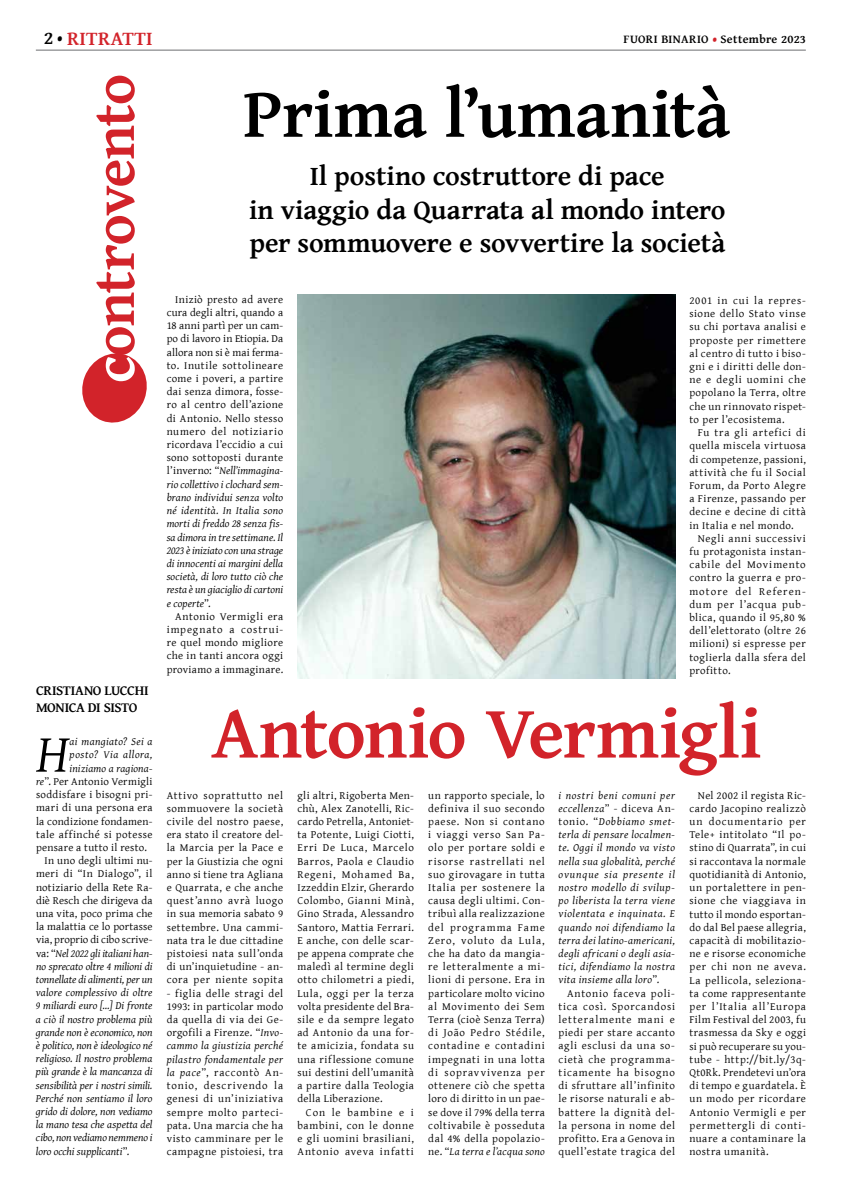
<style>
.page{position:relative;width:842px;height:1191px;background:#fff}
.page>*{position:absolute;margin:0;border:0;box-sizing:border-box;transform-origin:0 0}
.t1{font:700 75px "Gentium Basic";letter-spacing:-.02em;color:#d2232a}
.t2{font:700 70px "Gentium Basic";letter-spacing:-.005em;color:#000}
.t3{font:700 60px "Gentium Basic";letter-spacing:-.025em;color:#d2232a}
.t4{font:italic 53.9px "Gentium Basic";color:#000}
.t5{font:700 28px/33.6px "Gentium Basic";letter-spacing:-.005em;color:#000;text-align:center}
.t6{font:700 20px "Gentium Basic";letter-spacing:.015em;color:#d2232a}
.t7{font:700 14px/16.8px "Gentium Basic";letter-spacing:-.03em;color:#000}
.t8{font:700 12px "Gentium Basic";letter-spacing:.025em;color:#000}
.t9{font:11px/13.2px "Gentium Basic";letter-spacing:.04em;color:#000;text-align:justify}
.t10{font:italic 11px/13.2px "Gentium Basic";color:#000;text-align:justify}
.t11{font:11px "Gentium Basic";letter-spacing:.015em;color:#000}
.t12{font:11px "Gentium Basic";color:#000}
.t13{font:italic 11px "Gentium Basic";letter-spacing:.02em;color:#000}
.t14{font:11px "Gentium Basic";letter-spacing:.01em;color:#000}
.t15{font:11px "Gentium Basic";letter-spacing:.02em;color:#000}
.t16{font:italic 11px "Gentium Basic";letter-spacing:.05em;color:#000}
.t17{font:italic 11px "Gentium Basic";letter-spacing:.035em;color:#000}
.s1{font-size:19px;color:#000}
.s2{font-weight:400;color:#000}
.s3{font-size:17px;color:#d2232a}
.s4{color:#fff}
.s5{font-style:italic}
.s6{font-style:normal}
</style>
<div class="page">
<hr style="left:36px;top:50px;width:770px;height:1px;background:#6d6e71">
<svg style="left:82px;top:353px;width:65px;height:70px"></svg>
<img style="left:297px;top:294px;width:378px;height:384px">
<h3 class="t6" style="left:44px;top:23px;width:110px"><span class="s1">2</span> <span class="s2">•</span> RITRATTI</h3>
<p class="t8" style="left:623px;top:30px;width:184px">fuori binario <span class="s3">•</span> Settembre 2023</p>
<h3 class="t3" style="left:69px;top:383px;width:311px;rotate:-90deg"><span class="s4">c</span>ontrovento</h3>
<h2 class="t2" style="left:243px;top:61px;width:488px">Prima l’umanità</h2>
<h3 class="t5" style="left:249px;top:158px;width:478px">Il postino costruttore di pace<br>in viaggio da Quarrata al mondo intero per sommuovere e sovvertire la società</h3>
<p class="t9" style="left:167px;top:292px;width:118px;text-indent:9px">Iniziò presto ad avere cura degli altri, quando a 18 anni partì per un cam&shy;po di lavoro in Etiopia. Da allora non si è mai ferma&shy;to. Inutile sottolineare come i poveri, a partire dai senza dimora, fosse&shy;ro al centro dell’azione di Antonio. Nello stesso numero del notiziario ricordava l’eccidio a cui sono sottoposti durante l’inverno: “<span class="s5">Nell’immagina&shy;rio collettivo i clochard sem&shy;brano individui senza volto né identità. In Italia sono morti di freddo 28 senza fis&shy;sa dimora in tre settimane. Il 2023 è iniziato con una strage di innocenti ai margini della società, di loro tutto ciò che resta è un giaciglio di cartoni e coperte</span>”.</p>
<p class="t9" style="left:167px;top:609px;width:118px;text-indent:9px">Antonio Vermigli era impegnato a costrui&shy;re quel mondo migliore che in tanti ancora oggi proviamo a immaginare.</p>
<p class="t9" style="left:689px;top:293px;width:118px">2001 in cui la repres&shy;sione dello Stato vinse su chi portava analisi e proposte per rimettere al centro di tutto i biso&shy;gni e i diritti delle don&shy;ne e degli uomini che popolano la Terra, oltre che un rinnovato rispet&shy;to per l’ecosistema.</p>
<p class="t9" style="left:689px;top:425px;width:118px;text-indent:9px">Fu tra gli artefici di quella miscela virtuosa di competenze, passioni, attività che fu il Social Forum, da Porto Alegre a Firenze, passando per decine e decine di città in Italia e nel mondo.</p>
<p class="t9" style="left:689px;top:531px;width:118px;text-indent:9px">Negli anni successivi fu protagonista instan&shy;cabile del Movimento contro la guerra e pro&shy;motore del Referen&shy;dum per l’acqua pub&shy;blica, quando il 95,80 % dell’elettorato (oltre 26 milioni) si espresse per toglierla dalla sfera del profitto.</p>
<p class="t7" style="left:36px;top:682px;width:114px">CRISTIANO LUCCHI<br>MONICA DI SISTO</p>
<h3 class="t4" style="left:36px;top:714px;width:34px">H</h3>
<p class="t17" style="left:70px;top:733px;width:84px">ai mangiato? Sei a</p>
<p class="t16" style="left:70px;top:747px;width:84px">posto? Via allora,</p>
<p class="t10" style="left:70px;top:761px;width:84px">iniziamo a ragiona-</p>
<p class="t11" style="left:36px;top:773px;width:118px"><span class="s5">re</span>”. Per Antonio Vermigli</p>
<p class="t9" style="left:36px;top:787px;width:118px">soddisfare i bisogni pri-</p>
<p class="t9" style="left:36px;top:801px;width:118px">mari di una persona era</p>
<p class="t11" style="left:36px;top:813px;width:118px">la condizione fondamen-</p>
<p class="t9" style="left:36px;top:827px;width:118px">tale affinché si potesse</p>
<p class="t15" style="left:36px;top:839px;width:112px">pensare a tutto il resto.</p>
<p class="t9" style="left:45px;top:853px;width:109px">In uno degli ultimi nu-</p>
<p class="t9" style="left:36px;top:867px;width:118px">meri di “In Dialogo”, il</p>
<p class="t9" style="left:36px;top:880px;width:118px">notiziario della Rete Ra-</p>
<p class="t12" style="left:36px;top:892px;width:118px">diè Resch che dirigeva da</p>
<p class="t11" style="left:36px;top:905px;width:118px">una vita, poco prima che</p>
<p class="t14" style="left:36px;top:918px;width:118px">la malattia ce lo portasse</p>
<p class="t12" style="left:36px;top:931px;width:118px">via, proprio di cibo scrive-</p>
<p class="t10" style="left:36px;top:946px;width:118px"><span class="s6">va: “</span>Nel 2022 gli italiani han-</p>
<p class="t10" style="left:36px;top:959px;width:118px">no sprecato oltre 4 milioni di</p>
<p class="t10" style="left:36px;top:972px;width:118px">tonnellate di alimenti, per un</p>
<p class="t13" style="left:36px;top:984px;width:118px">valore complessivo di oltre</p>
<p class="t10" style="left:36px;top:999px;width:118px">9 miliardi euro [...] Di fronte</p>
<p class="t10" style="left:36px;top:1012px;width:118px">a ciò il nostro problema più</p>
<p class="t10" style="left:36px;top:1025px;width:118px">grande non è economico, non</p>
<p class="t10" style="left:36px;top:1038px;width:118px">è politico, non è ideologico né</p>
<p class="t10" style="left:36px;top:1051px;width:118px">religioso. Il nostro problema</p>
<p class="t10" style="left:36px;top:1065px;width:118px">più grande è la mancanza di</p>
<p class="t10" style="left:36px;top:1078px;width:118px">sensibilità per i nostri simili.</p>
<p class="t10" style="left:36px;top:1091px;width:118px">Perché non sentiamo il loro</p>
<p class="t10" style="left:36px;top:1104px;width:118px">grido di dolore, non vediamo</p>
<p class="t10" style="left:36px;top:1117px;width:118px">la mano tesa che aspetta del</p>
<p class="t10" style="left:36px;top:1131px;width:118px">cibo, non vediamo nemmeno i</p>
<p class="t10" style="left:36px;top:1144px;width:95px">loro occhi supplicanti<span class="s6">”.</span></p>
<h1 class="t1" style="left:211px;top:676px;width:552px">Antonio Vermigli</h1>
<p class="t9" style="left:167px;top:788px;width:118px">Attivo soprattutto nel sommuovere la società civile del nostro paese, era stato il creatore del&shy;la Marcia per la Pace e per la Giustizia che ogni anno si tiene tra Agliana e Quarrata, e che anche quest’anno avrà luogo in sua memoria sabato 9 settembre. Una cammi&shy;nata tra le due cittadine pistoiesi nata sull’onda di un’inquietudine - an&shy;cora per niente sopita</p>
<p class="t9" style="left:167px;top:986px;width:118px">- figlia delle stragi del 1993: in particolar modo da quella di via dei Ge&shy;orgofili a Firenze. “<span class="s5">Invo&shy;cammo la giustizia perché pilastro fondamentale per la pace</span>”, raccontò An&shy;tonio, descrivendo la genesi di un’iniziativa sempre molto parteci&shy;pata. Una marcia che ha visto camminare per le campagne pistoiesi, tra</p>
<p class="t9" style="left:297px;top:788px;width:118px">gli altri, Rigoberta Men&shy;chù, Alex Zanotelli, Ric&shy;cardo Petrella, Antoniet&shy;ta Potente, Luigi Ciotti, Erri De Luca, Marcelo Barros, Paola e Claudio Regeni, Mohamed Ba, Izzeddin Elzir, Gherardo Colombo, Gianni Minà, Gino Strada, Alessandro Santoro, Mattia Ferrari.<br>E anche, con delle scar&shy;pe appena comprate che maledì al termine degli otto chilometri a piedi, Lula, oggi per la terza volta presidente del Bra&shy;sile e da sempre legato ad Antonio da una for&shy;te amicizia, fondata su una riflessione comune sui destini dell’umanità a partire dalla Teologia della Liberazione.</p>
<p class="t9" style="left:297px;top:1105px;width:118px;text-indent:9px">Con le bambine e i bambini, con le donne e gli uomini brasiliani, Antonio aveva infatti</p>
<p class="t9" style="left:428px;top:788px;width:118px">un rapporto speciale, lo definiva il suo secondo paese. Non si contano i viaggi verso San Pa&shy;olo per portare soldi e risorse rastrellati nel suo girovagare in tutta Italia per sostenere la causa degli ultimi. Con&shy;tribuì alla realizzazione del programma Fame Zero, voluto da Lula, che ha dato da mangia&shy;re letteralmente a mi&shy;lioni di persone. Era in particolare molto vicino al Movimento dei Sem Terra (cioè Senza Terra) di João Pedro Stédile, contadine e contadini impegnati in una lotta di sopravvivenza per ottenere ciò che spetta loro di diritto in un pae&shy;se dove il 79% della terra coltivabile è posseduta dal 4% della popolazio&shy;ne. “<span class="s5">La terra e l’acqua sono</span></p>
<p class="t10" style="left:558px;top:788px;width:118px">i nostri beni comuni per eccellenza<span class="s6">” - diceva An&shy;tonio. “</span>Dobbiamo smet&shy;terla di pensare localmen&shy;te. Oggi il mondo va visto nella sua globalità, perché ovunque sia presente il nostro modello di svilup&shy;po liberista la terra viene violentata e inquinata. E quando noi difendiamo la terra dei latino-americani, degli africani o degli asia&shy;tici, difendiamo la nostra vita insieme alla loro<span class="s6">”.</span></p>
<p class="t9" style="left:558px;top:986px;width:118px;text-indent:9px">Antonio faceva poli&shy;tica così. Sporcandosi letteralmente mani e piedi per stare accanto agli esclusi da una so&shy;cietà che programma&shy;ticamente ha bisogno di sfruttare all’infinito le risorse naturali e ab&shy;battere la dignità del&shy;la persona in nome del profitto. Era a Genova in quell’estate tragica del</p>
<p class="t9" style="left:689px;top:788px;width:118px;text-indent:9px">Nel 2002 il regista Ric&shy;cardo Jacopino realizzò un documentario per Tele+ intitolato “Il po&shy;stino di Quarrata”, in cui si raccontava la normale quotidianità di Antonio, un portalettere in pen&shy;sione che viaggiava in tutto il mondo esportan&shy;do dal Bel paese allegria, capacità di mobilitazio&shy;ne e risorse economiche per chi non ne aveva.<br>La pellicola, seleziona&shy;ta come rappresentante per l’Italia all’Europa Film Festival del 2003, fu trasmessa da Sky e oggi si può recuperare su you&shy;tube - http://bit.ly/3q-Qt0Rk. Prendetevi un’ora di tempo e guardatela. È un modo per ricordare Antonio Vermigli e per permettergli di conti&shy;nuare a contaminare la nostra umanità.</p>
</div>
